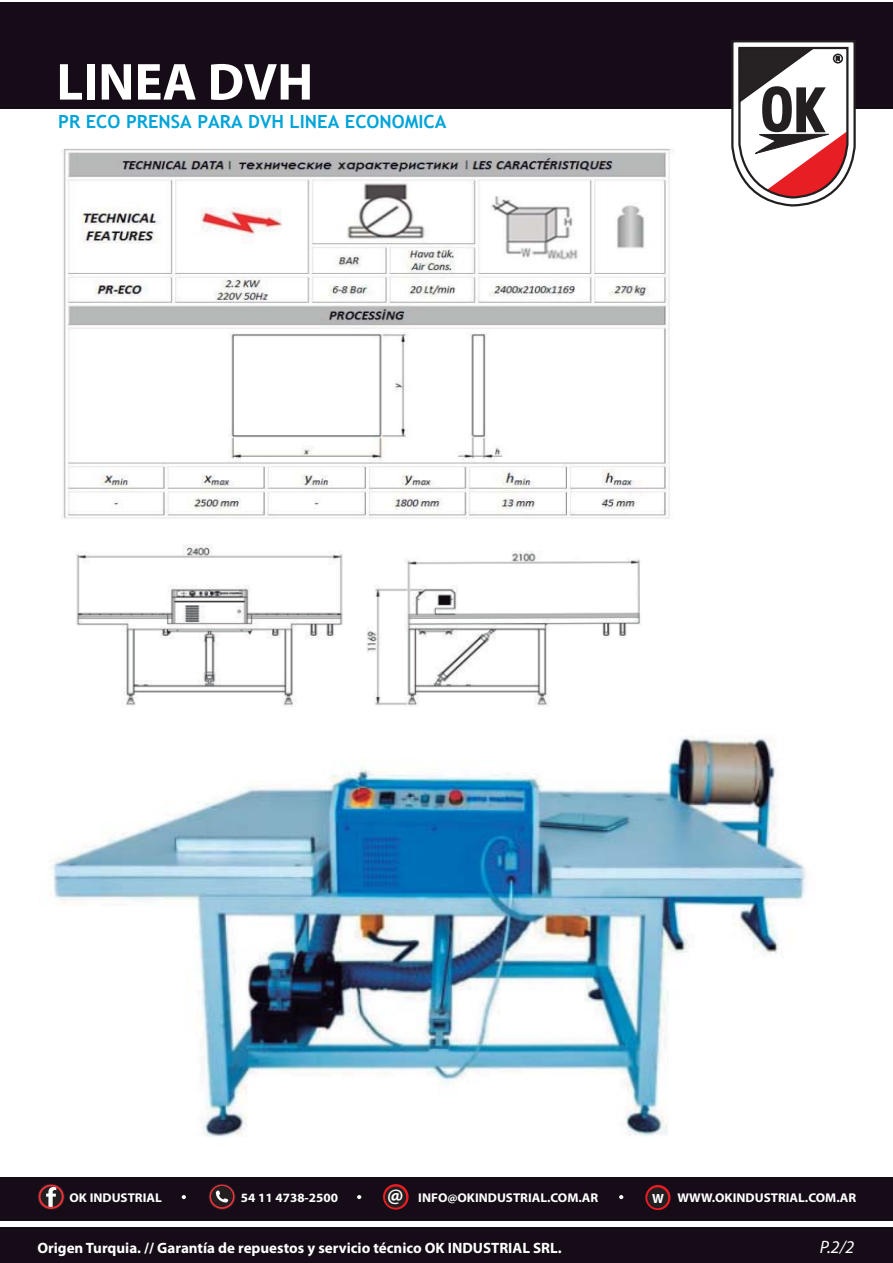
<style>
.page{position:relative;width:893px;height:1263px;background:#fff}
.page>*{position:absolute;margin:0;border:0;box-sizing:border-box;transform-origin:0 0}
.t1{font:700 52.5px "Myriad Pro";color:#fff}
.t2{font:700 18.15px "Trebuchet MS";color:#00a4d8}
.t3{font:italic 18px "Myriad Pro";color:#fff}
.t4{font:700 15px "Myriad Pro";color:#fff}
.t5{font:700 12.75px "Myriad Pro";color:#fff}
.s1{font-size:21.15px}
.s2{font-size:13.35px}
</style>
<div class="page">
<img style="left:52px;top:737px;width:754px;height:400px">
<img style="left:63px;top:149px;width:608px;height:370px">
<img style="left:76px;top:544px;width:566px;height:163px">
<div style="left:0;top:2px;width:893px;height:107px;background:#160c18"></div>
<svg style="left:731px;top:40px;width:125px;height:167px"></svg>
<div style="left:0;top:1228px;width:893px;height:35px;background:#160c18"></div>
<div style="left:0;top:1177px;width:893px;height:44px;background:#160c18"></div>
<svg style="left:383px;top:1184px;width:26px;height:26px"></svg>
<div style="left:385px;top:1187px;width:21px;height:21px;background:#231f20;border-radius:50%"></div>
<svg style="left:645px;top:1185px;width:25px;height:25px"></svg>
<div style="left:647px;top:1187px;width:21px;height:21px;background:#231f20;border-radius:50%"></div>
<svg style="left:619px;top:1195px;width:4px;height:4px"></svg>
<svg style="left:357px;top:1195px;width:4px;height:4px"></svg>
<svg style="left:182px;top:1195px;width:4px;height:4px"></svg>
<svg style="left:38px;top:1184px;width:26px;height:25px"></svg>
<div style="left:38px;top:1184px;width:26px;height:26px;border:1px solid #231f20;border-radius:50%"></div>
<div style="left:41px;top:1186px;width:21px;height:21px;background:#231f20;border-radius:50%"></div>
<svg style="left:46px;top:1187px;width:10px;height:20px"></svg>
<svg style="left:209px;top:1184px;width:26px;height:25px"></svg>
<div style="left:209px;top:1184px;width:26px;height:26px;border:1px solid #231f20;border-radius:50%"></div>
<svg style="left:211px;top:1186px;width:22px;height:21px"></svg>
<h1 class="t1" style="left:56px;top:48px;width:258px">LINEA DVH</h1>
<h2 class="t2" style="left:58px;top:110px;width:390px">PR ECO PRENSA PARA DVH LINEA ECONOMICA</h2>
<p class="t5" style="left:70px;top:1189px;width:94px">OK INDUSTRIAL</p>
<p class="t5" style="left:241px;top:1189px;width:99px">54 11 4738-2500</p>
<p class="t5" style="left:387px;top:1189px;width:213px"><span class="s1">@</span> INFO@OKINDUSTRIAL.COM.AR</p>
<p class="t5" style="left:652px;top:1189px;width:206px"><span class="s2">W</span> WWW.OKINDUSTRIAL.COM.AR</p>
<p class="t4" style="left:37px;top:1238px;width:526px">Origen Turquia. // Garantía de repuestos y servicio técnico OK INDUSTRIAL SRL.</p>
<h3 class="t3" style="left:820px;top:1236px;width:36px">P.2/2</h3>
</div>
